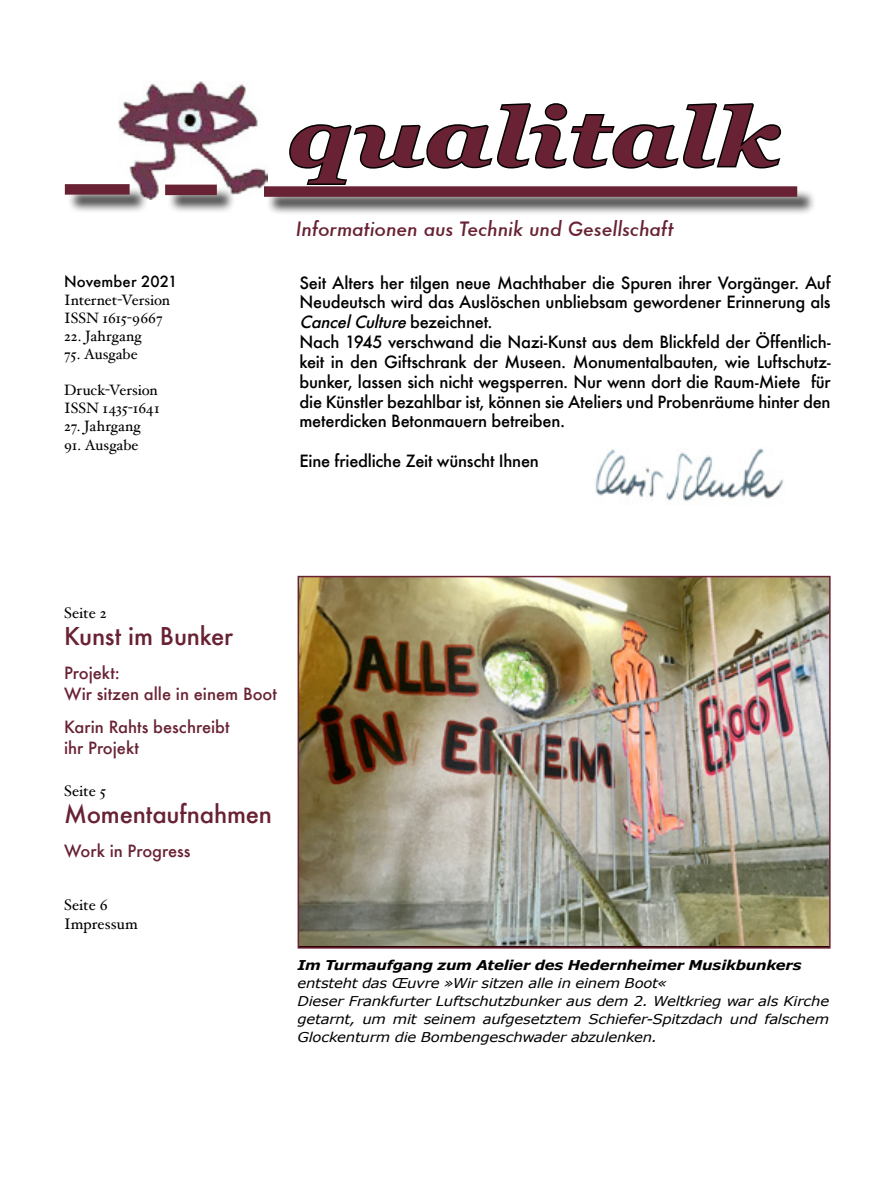
<style>
.page{position:relative;width:893px;height:1191px;background:#fff}
.page>*{position:absolute;margin:0;border:0;box-sizing:border-box;transform-origin:0 0}
.t1{font:italic 700 81px "Georgia";letter-spacing:.01em;color:#682233;scale:1.25 1}
.t2{font:500 24px "Futura";letter-spacing:-.005em;color:#682233}
.t3{font:italic 500 19.35px "Futura";letter-spacing:-.005em;color:#682233}
.t4{font:500 16.5px/19.8px "Futura";letter-spacing:-.015em;color:#000}
.t5{font:500 16.5px/21px "Futura";color:#682233}
.t6{font:15.3px/18.3px "Hoefler Text";letter-spacing:-.005em;color:#000}
.t7{font:15px/18px "Hoefler Text";letter-spacing:-.005em;color:#000}
.t8{font:500 15px "Futura";letter-spacing:.005em;color:#000}
.t9{font:italic 13.5px/18px "Verdana";letter-spacing:-.02em;color:#000;scale:1.1 1}
.t10{font:italic 700 13.5px "Verdana";letter-spacing:-.02em;color:#000;scale:1.1 1}
.s1{font-style:italic}
</style>
<div class="page">
<img style="left:595px;top:448px;width:189px;height:54px">
<img style="left:118px;top:82px;width:150px;height:117px">
<svg style="left:289px;top:103px;width:493px;height:82px"></svg>
<div style="left:267px;top:189px;width:549px;height:27px;background:#000;opacity:.75"></div>
<div style="left:264px;top:186px;width:533px;height:11px;background:#682233"></div>
<div style="left:67px;top:187px;width:81px;height:27px;background:#000;opacity:.75"></div>
<div style="left:65px;top:184px;width:65px;height:11px;background:#682233"></div>
<div style="left:168px;top:187px;width:67px;height:27px;background:#000;opacity:.75"></div>
<div style="left:165px;top:185px;width:52px;height:10px;background:#682233"></div>
<img style="left:301px;top:579px;width:527px;height:366px">
<div style="left:298px;top:576px;width:533px;height:372px;border:2px solid #682233"></div>
<p class="t8" style="left:64px;top:271px;width:115px">November 2021</p>
<p class="t7" style="left:64px;top:291px;width:108px">Internet-Version<br>ISSN 1615-9667</p>
<p class="t7" style="left:64px;top:327px;width:79px">22. Jahrgang</p>
<p class="t7" style="left:64px;top:345px;width:75px">75. Ausgabe</p>
<p class="t7" style="left:64px;top:381px;width:97px">Druck-Version<br>ISSN 1435-1641</p>
<p class="t7" style="left:64px;top:417px;width:78px">27. Jahrgang</p>
<p class="t7" style="left:64px;top:435px;width:76px">91. Ausgabe</p>
<h1 class="t1" style="left:287px;top:92px;width:396px">qualitalk</h1>
<p class="t3" style="left:296px;top:216px;width:379px">Informationen aus Technik und Gesellschaft</p>
<p class="t4" style="left:300px;top:272px;width:533px">Seit Alters her tilgen neue Machthaber die Spuren ihrer Vorgänger. Auf Neudeutsch wird das Auslöschen unbliebsam gewordener Erinnerung als <span class="s1">CancelCulture</span>b eze i c h n e t .<br>Nach 1945 verschwand die Nazi-Kunst aus dem Blickfeld der Öffentlich&shy;keit in den Giftschrank der Museen. Monumentalbauten, wie Luftschutz&shy;bunker, lassen sich nicht wegsperren. Nur wenn dort die Raum-Miete für die Künstler bezahlbar ist, können sie Ateliers und Probenräume hinter den meterdicken Betonmauern betreiben.</p>
<p class="t4" style="left:300px;top:451px;width:241px">Eine friedliche Zeit wünscht Ihnen</p>
<p class="t6" style="left:64px;top:603px;width:44px">Seite 2</p>
<h2 class="t2" style="left:64px;top:619px;width:171px">Kunst im Bunker</h2>
<p class="t5" style="left:64px;top:661px;width:214px">Projekt:<br>Wir sitzen alle in einem Boot</p>
<p class="t5" style="left:64px;top:716px;width:167px">Karin Rahts beschreibt ihr Projekt</p>
<p class="t6" style="left:64px;top:781px;width:43px">Seite 5</p>
<h2 class="t2" style="left:64px;top:797px;width:209px">Momentaufnahmen</h2>
<p class="t5" style="left:64px;top:840px;width:128px">Work in Progress</p>
<p class="t6" style="left:64px;top:896px;width:75px">Seite 6<br>Impressum</p>
<p class="t10" style="left:298px;top:956px;width:460px">Im Turmaufgang zum Atelier des Hedernheimer Musikbunkers</p>
<p class="t9" style="left:298px;top:973px;width:485px">entsteht das Œuvre »Wir sitzen alle in einem Boot«<br>Dieser Frankfurter Luftschutzbunker aus dem 2. Weltkrieg war als Kirche getarnt, um mit seinem aufgesetztem Schiefer-Spitzdach und falschem Glockenturm die Bombengeschwader abzulenken.</p>
</div>
